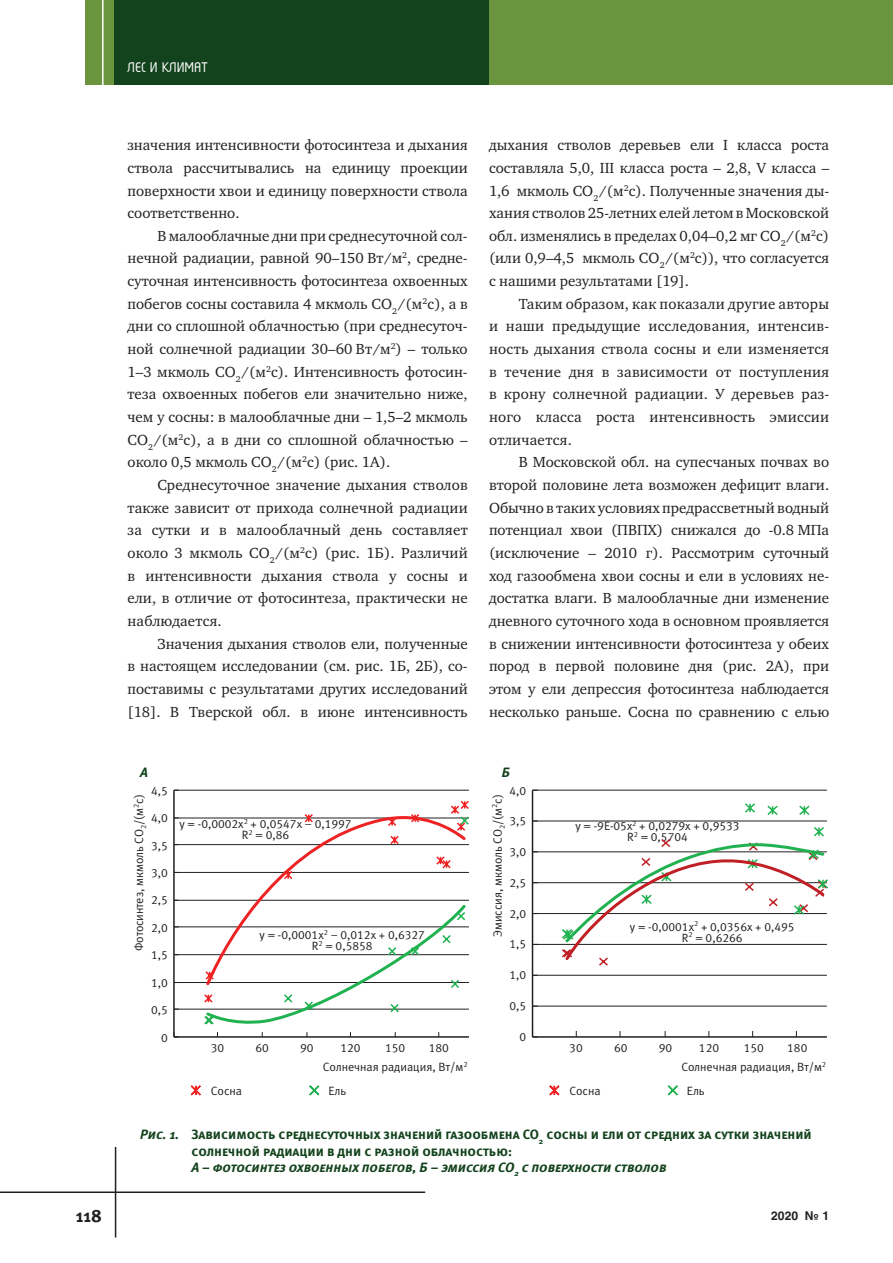
<style>
.page{position:relative;width:893px;height:1263px;background:#fff}
.page>*{position:absolute;margin:0;border:0;box-sizing:border-box;transform-origin:0 0}
.t1{font:18px "Meta Bold C";color:#231f20}
.t2{font:700 16.5px "Magic C";color:#fff}
.Text{font:15px/22.6px "Charter C";color:#231f20;text-align:justify}
.Ris_Zag{font:13.5px/16.2px "Meta Bold Caps C";color:#13431d}
.Ris_Zag-2{font:italic 13.5px "Meta Bold Caps C";color:#13431d}
.t3{font:12px/11.1px "Meta Normal LFC";color:#231f20;text-align:center}
.t4{font:700 12px "Helios C";color:#231f20}
.s1{font-style:inherit}
.s2{font-style:italic}
</style>
<div class="page">
<div style="left:85px;top:0;width:808px;height:85px;background:#6b943e"></div>
<div style="left:115px;top:0;width:374px;height:85px;background:#13431d"></div>
<hr style="left:102px;top:0;width:2px;height:85px;background:#fff">
<hr style="left:0;top:1191px;width:425px;height:2px;background:#231f20">
<hr style="left:115px;top:1147px;width:1px;height:90px;background:#231f20">
<hr style="left:174px;top:790px;width:295px;height:1px;background:#231f20">
<hr style="left:174px;top:818px;width:295px;height:1px;background:#231f20">
<hr style="left:174px;top:844px;width:295px;height:1px;background:#231f20">
<hr style="left:174px;top:872px;width:295px;height:1px;background:#231f20">
<hr style="left:174px;top:900px;width:295px;height:1px;background:#231f20">
<hr style="left:174px;top:926px;width:295px;height:1px;background:#231f20">
<hr style="left:174px;top:954px;width:295px;height:1px;background:#231f20">
<hr style="left:174px;top:982px;width:295px;height:1px;background:#231f20">
<hr style="left:174px;top:1009px;width:295px;height:1px;background:#231f20">
<hr style="left:173px;top:790px;width:2px;height:247px;background:#231f20">
<hr style="left:174px;top:1036px;width:295px;height:2px;background:#231f20">
<svg style="left:451px;top:800px;width:18px;height:25px"></svg>
<svg style="left:204px;top:807px;width:264px;height:95px"></svg>
<svg style="left:203px;top:902px;width:265px;height:123px"></svg>
<svg style="left:190px;top:1085px;width:11px;height:11px"></svg>
<svg style="left:309px;top:1085px;width:11px;height:11px"></svg>
<svg style="left:549px;top:1085px;width:11px;height:11px"></svg>
<svg style="left:667px;top:1085px;width:11px;height:11px"></svg>
<hr style="left:532px;top:790px;width:295px;height:1px;background:#231f20">
<hr style="left:532px;top:821px;width:295px;height:1px;background:#231f20">
<hr style="left:532px;top:851px;width:295px;height:1px;background:#231f20">
<hr style="left:532px;top:882px;width:295px;height:1px;background:#231f20">
<hr style="left:532px;top:913px;width:295px;height:1px;background:#231f20">
<hr style="left:532px;top:944px;width:295px;height:1px;background:#231f20">
<hr style="left:532px;top:975px;width:295px;height:1px;background:#231f20">
<hr style="left:532px;top:1006px;width:295px;height:1px;background:#231f20">
<hr style="left:532px;top:790px;width:1px;height:247px;background:#231f20">
<hr style="left:532px;top:1036px;width:295px;height:2px;background:#231f20">
<svg style="left:799px;top:805px;width:11px;height:10px"></svg>
<svg style="left:745px;top:803px;width:10px;height:10px"></svg>
<svg style="left:767px;top:805px;width:11px;height:10px"></svg>
<svg style="left:560px;top:827px;width:268px;height:139px"></svg>
<p class="t2" style="left:128px;top:60px;width:82px">ЛЕС И КЛИМАТ</p>
<p class="Text" style="left:128px;top:134px;width:342px">значения интенсивности фотосинтеза и дыхания ствола рассчитывались на единицу проекции поверхности хвои и единицу поверхности ствола соответственно.</p>
<p class="Text" style="left:128px;top:225px;width:342px;text-indent:30px">В малооблачные дни при среднесуточной сол&shy;нечной радиации, равной 90–150 Вт/м<sup>2</sup>, средне&shy;суточная интенсивность фотосинтеза охвоенных побегов сосны составила 4 мкмоль СО<sub>2</sub><span class="s1">/(</span>м<sup>2</sup>с), а в дни со сплошной облачностью (при среднесуточ&shy;ной солнечной радиации 30–60 Вт/м<sup>2</sup>) – только 1–3 мкмоль СО<sub>2</sub><span class="s1">/(</span>м<sup>2</sup>с). Интенсивность фотосин&shy;теза охвоенных побегов ели значительно ниже, чем у сосны: в малооблачные дни – 1,5–2 мкмоль СО<sub>2</sub><span class="s1">/(</span>м<sup>2</sup>с), а в дни со сплошной облачностью – около 0,5 мкмоль СО<sub>2</sub><span class="s1">/(</span>м<sup>2</sup>с) (рис. 1А).</p>
<p class="Text" style="left:128px;top:474px;width:342px;text-indent:30px">Среднесуточное значение дыхания стволов также зависит от прихода солнечной радиации за сутки и в малооблачный день составляет около 3 мкмоль СО<sub>2</sub><span class="s1">/(</span>м<sup>2</sup>с) (рис. 1Б). Различий в интенсивности дыхания ствола у сосны и ели, в отличие от фотосинтеза, практически не наблюдается.</p>
<p class="Text" style="left:128px;top:632px;width:342px;text-indent:30px">Значения дыхания стволов ели, полученные в настоящем исследовании (см. рис. 1Б, 2Б), со&shy;поставимы с результатами других исследований [18]. В Тверской обл. в июне интенсивность</p>
<p class="Text" style="left:489px;top:134px;width:342px">дыхания стволов деревьев ели I класса роста составляла 5,0, III класса роста – 2,8, V класса – 1,6 мкмоль СО<sub>2</sub><span class="s1">/(</span>м<sup>2</sup>с). Полученные значения ды&shy;хания стволов 25-летних елей летом в Московской обл. изменялись в пределах 0,04–0,2 мг СО<sub>2</sub><span class="s1">/(</span>м<sup>2</sup>с) (или 0,9–4,5 мкмоль СО<sub>2</sub><span class="s1">/(</span>м<sup>2</sup>с)), что согласуется с нашими результатами [19].</p>
<p class="Text" style="left:489px;top:293px;width:342px;text-indent:30px">Таким образом, как показали другие авторы и наши предыдущие исследования, интенсив&shy;ность дыхания ствола сосны и ели изменяется в течение дня в зависимости от поступления в крону солнечной радиации. У деревьев раз&shy;ного класса роста интенсивность эмиссии отличается.</p>
<p class="Text" style="left:489px;top:451px;width:342px;text-indent:30px">В Московской обл. на супесчаных почвах во второй половине лета возможен дефицит влаги.<br>Обычно в таких условиях предрассветный водный потенциал хвои (ПВПХ) снижался до -0.8 МПа (исключение – 2010 г). Рассмотрим суточный ход газообмена хвои сосны и ели в условиях не&shy;достатка влаги. В малооблачные дни изменение дневного суточного хода в основном проявляется в снижении интенсивности фотосинтеза у обеих пород в первой половине дня (рис. 2А), при этом у ели депрессия фотосинтеза наблюдается несколько раньше. Сосна по сравнению с елью</p>
<p class="Ris_Zag-2" style="left:140px;top:764px;width:9px">A</p>
<p class="Ris_Zag-2" style="left:502px;top:764px;width:10px">Б</p>
<p class="t3" style="left:151px;top:785px;width:18px">4,5</p>
<p class="t3" style="left:151px;top:812px;width:18px">4,0</p>
<p class="t3" style="left:151px;top:840px;width:18px">3,5</p>
<p class="t3" style="left:151px;top:867px;width:18px">3,0</p>
<p class="t3" style="left:151px;top:895px;width:18px">2,5</p>
<p class="t3" style="left:151px;top:922px;width:18px">2,0</p>
<p class="t3" style="left:151px;top:949px;width:18px">1,5</p>
<p class="t3" style="left:151px;top:977px;width:18px">1,0</p>
<p class="t3" style="left:151px;top:1004px;width:18px">0,5</p>
<p class="t3" style="left:161px;top:1032px;width:8px">0</p>
<p class="t3" style="left:133px;top:951px;width:158px;rotate:-90deg">Фотосинтез, мкмоль СО<sub>2</sub>/(м<sup>2</sup>с)</p>
<p class="t3" style="left:510px;top:785px;width:18px">4,0</p>
<p class="t3" style="left:510px;top:816px;width:18px">3,5</p>
<p class="t3" style="left:510px;top:846px;width:18px">3,0</p>
<p class="t3" style="left:510px;top:877px;width:18px">2,5</p>
<p class="t3" style="left:510px;top:908px;width:18px">2,0</p>
<p class="t3" style="left:510px;top:939px;width:18px">1,5</p>
<p class="t3" style="left:510px;top:969px;width:18px">1,0</p>
<p class="t3" style="left:510px;top:1000px;width:18px">0,5</p>
<p class="t3" style="left:520px;top:1031px;width:8px">0</p>
<p class="t3" style="left:492px;top:937px;width:144px;rotate:-90deg">Эмиссия, мкмоль СО<sub>2</sub>/(м<sup>2</sup>с)</p>
<p class="t3" style="left:179px;top:818px;width:174px">y = -0,0002х<sup>2</sup> + 0,0547х – 0,1997<br>R<sup>2</sup> = 0,86</p>
<p class="t3" style="left:575px;top:820px;width:166px">y = -9E-05х<sup>2</sup> + 0,0279х + 0,9533<br>R<sup>2</sup> = 0,5704</p>
<p class="t3" style="left:630px;top:921px;width:166px">y = -0,0001х<sup>2</sup> + 0,0356х + 0,495<br>R<sup>2</sup> = 0,6266</p>
<p class="t3" style="left:260px;top:929px;width:167px">y = -0,0001х<sup>2</sup> – 0,012х + 0,6327<br>R<sup>2</sup> = 0,5858</p>
<p class="t3" style="left:211px;top:1042px;width:15px">30</p>
<p class="t3" style="left:255px;top:1042px;width:15px">60</p>
<p class="t3" style="left:300px;top:1042px;width:15px">90</p>
<p class="t3" style="left:340px;top:1042px;width:22px">120</p>
<p class="t3" style="left:385px;top:1042px;width:22px">150</p>
<p class="t3" style="left:429px;top:1042px;width:22px">180</p>
<p class="t3" style="left:211px;top:1085px;width:33px">Сосна</p>
<p class="t3" style="left:328px;top:1085px;width:19px">Ель</p>
<p class="t3" style="left:323px;top:1061px;width:146px">Солнечная радиация, Вт/м<sup>2</sup></p>
<p class="t3" style="left:569px;top:1042px;width:15px">30</p>
<p class="t3" style="left:614px;top:1042px;width:15px">60</p>
<p class="t3" style="left:659px;top:1042px;width:15px">90</p>
<p class="t3" style="left:699px;top:1042px;width:22px">120</p>
<p class="t3" style="left:744px;top:1042px;width:22px">150</p>
<p class="t3" style="left:787px;top:1042px;width:22px">180</p>
<p class="t3" style="left:569px;top:1085px;width:33px">Сосна</p>
<p class="t3" style="left:687px;top:1085px;width:19px">Ель</p>
<p class="t3" style="left:681px;top:1061px;width:146px">Солнечная радиация, Вт/м<sup>2</sup></p>
<p class="Ris_Zag" style="left:191px;top:1126px;width:622px;text-indent:-51px"><span class="s2">Рис. 1.</span> Зависимость среднесуточных значений газообмена СО<sub>2</sub> сосны и ели от средних за сутки значений солнечной радиации в дни с разной облачностью:<br><span class="s2">А – фотосинтез охвоенных побегов, Б – эмиссия СО</span><sub>2</sub> <span class="s2">с поверхности стволов</span></p>
<p class="t1" style="left:76px;top:1205px;width:27px">118</p>
<p class="t4" style="left:771px;top:1208px;width:59px">2020 № 1</p>
</div>
